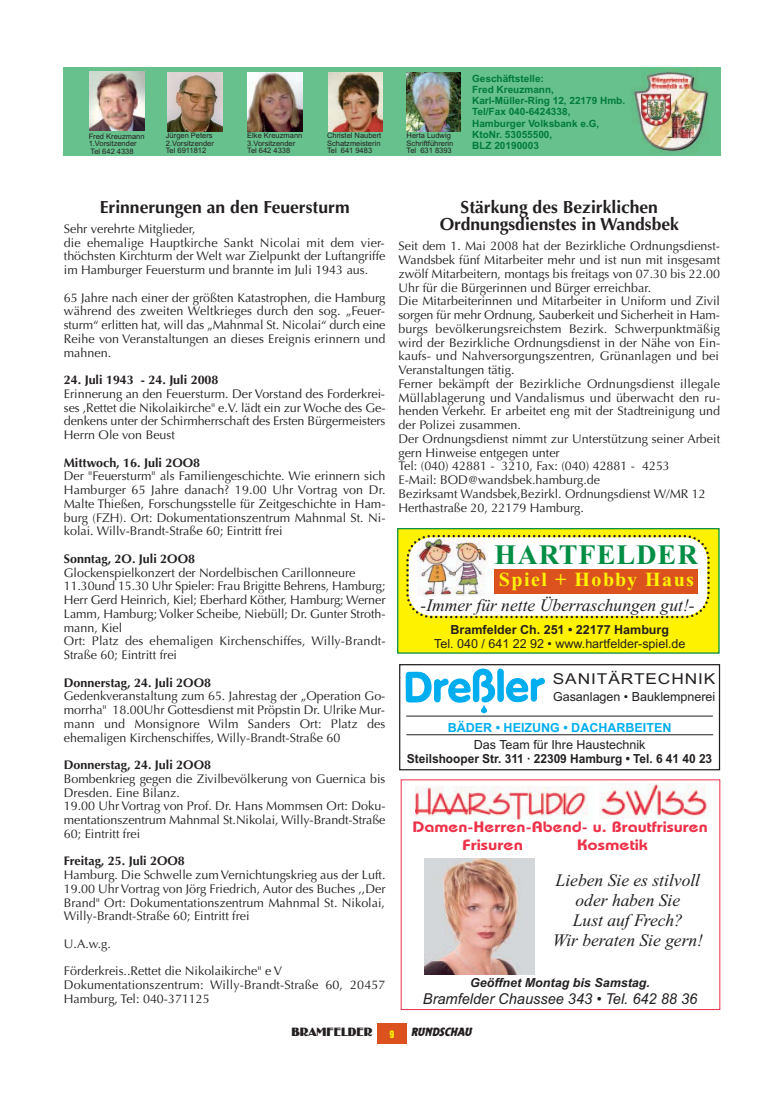
<style>
.page{position:relative;width:784px;height:1102px;background:#fff}
.page>*{position:absolute;margin:0;border:0;box-sizing:border-box;transform-origin:0 0}
.t1{font:700 28.12px "Times New Roman";letter-spacing:.035em;color:#008d44}
.t2{font:700 20px "Times New Roman";letter-spacing:.075em;color:#fff200}
.t3{font:italic 17.5px/20px "Times New Roman";color:#231f20;text-align:center}
.t4{font:700 17.5px/17.5px "Optima";color:#231f20;text-align:center}
.t5{font:600 15px "Bauhaus";color:#ee3048;scale:1.2 1}
.t6{font:italic 15px "Arial";color:#231f20}
.t7{font:600 15px "Bauhaus";color:#ee3048;scale:1.23 1}
.t8{font:15px "Arial";letter-spacing:.055em;color:#231f20;scale:1.15 1}
.t9{font:12.5px/13.8px "Optima";color:#231f20}
.t10{font:700 12.5px "Optima";color:#231f20}
.t11{font:12.5px "Arial";color:#231f20}
.t12{font:700 12.5px "Arial";color:#231f20;scale:.95 1}
.t13{font:700 12.5px "Arial";color:#231f20}
.t14{font:700 12.5px "Arial";color:#00aeef}
.t15{font:italic 700 12.5px "Arial";color:#231f20}
.t16{font:12.5px "Birmingham";color:#231f20}
.t17{font:italic 12.5px "Elmshorn";color:#231f20}
.t18{font:700 10.62px "Hegel Inserat";color:#fff200}
.t19{font:700 10px/11.2px "Arial";color:#007b3b}
.t20{font:7.5px/7.5px "Arial";color:#231f20}
</style>
<div class="page">
<img style="left:64px;top:67px;width:655px;height:88px">
<div style="left:377px;top:1023px;width:29px;height:20px;background:#db521f"></div>
<img style="left:89px;top:72px;width:55px;height:58px">
<img style="left:167px;top:73px;width:55px;height:58px">
<img style="left:247px;top:73px;width:55px;height:58px">
<img style="left:328px;top:73px;width:54px;height:58px">
<img style="left:406px;top:73px;width:54px;height:58px">
<img style="left:415px;top:787px;width:173px;height:34px">
<img style="left:424px;top:858px;width:110px;height:117px">
<img style="left:599px;top:784px;width:110px;height:35px">
<div style="left:399px;top:664px;width:320px;height:106px;border:1px solid #231f20"></div>
<img style="left:405px;top:669px;width:140px;height:44px">
<hr style="left:406px;top:716px;width:306px;height:1px;background:#231f20">
<hr style="left:406px;top:734px;width:306px;height:1px;background:#231f20">
<div style="left:398px;top:529px;width:320px;height:123px;background:#fff200"></div>
<div style="left:397px;top:528px;width:322px;height:126px;border:1px solid #008d44"></div>
<svg style="left:406px;top:535px;width:304px;height:84px"></svg>
<img style="left:417px;top:539px;width:70px;height:56px">
<div style="left:494px;top:569px;width:203px;height:25px;background:#db521f"></div>
<p class="t20" style="left:89px;top:133px;width:57px">Fred Kreuzmann<br>1.Vorsitzender<br>Tel 642 4338</p>
<p class="t20" style="left:166px;top:133px;width:49px">Jürgen Peters<br>2.Vorsitzender<br>Tel 6911812</p>
<p class="t20" style="left:247px;top:133px;width:57px">Elke Kreuzmann<br>3.Vorsitzender<br>Tel 642 4338</p>
<p class="t20" style="left:327px;top:133px;width:56px;text-align:justify">Christel Naubert Schatzmeisterin Tel 641 9483</p>
<p class="t20" style="left:406px;top:133px;width:48px">Herta Ludwig<br>Schriftführerin<br>Tel 631 8393</p>
<p class="t19" style="left:472px;top:73px;width:154px">Geschäftstelle:<br>Fred Kreuzmann,<br>Karl-Müller-Ring 12, 22179 Hmb.<br>Tel/Fax 040-6424338,<br>Hamburger Volksbank e.G,<br>KtoNr. 53055500,<br>BLZ 20190003</p>
<h3 class="t4" style="left:100px;top:200px;width:251px">Erinnerungen an den Feuersturm</h3>
<p class="t9" style="left:64px;top:223px;width:323px">Sehr verehrte Mitglieder,<br>die ehemalige Hauptkirche Sankt Nicolai mit dem vier&shy;thöchsten Kirchturm der Welt war Zielpunkt der Luftangriffe im Hamburger Feuersturm und brannte im Juli 1943 aus.</p>
<p class="t9" style="left:64px;top:292px;width:323px;text-align:justify">65 Jahre nach einer der größten Katastrophen, die Hamburg während des zweiten Weltkrieges durch den sog. „Feuer&shy;sturm“ erlitten hat, will das „Mahnmal St. Nicolai“ durch eine Reihe von Veranstaltungen an dieses Ereignis erinnern und mahnen.</p>
<p class="t10" style="left:64px;top:375px;width:156px">24. Juli 1943 - 24. Juli 2008</p>
<p class="t9" style="left:64px;top:388px;width:323px;text-align:justify">Erinnerung an den Feuersturm. Der Vorstand des Forderkrei&shy;ses ,Rettet die Nikolaikirche" e.V. lädt ein zur Woche des Ge&shy;denkens unter der Schirmherrschaft des Ersten Bürgermeisters Herrn Ole von Beust</p>
<p class="t10" style="left:64px;top:457px;width:138px">Mittwoch, 16. Juli 2OO8</p>
<p class="t9" style="left:64px;top:470px;width:323px;text-align:justify">Der "Feuersturm" als Familiengeschichte. Wie erinnern sich Hamburger 65 Jahre danach? 19.00 Uhr Vortrag von Dr.<br>Malte Thießen, Forschungsstelle für Zeitgeschichte in Ham&shy;burg (FZH). Ort: Dokumentationszentrum Mahnmal St. Ni&shy;kolai. Willv-Brandt-Straße 60; Eintritt frei</p>
<p class="t10" style="left:64px;top:553px;width:133px">Sonntag, 2O. Juli 2OO8</p>
<p class="t9" style="left:64px;top:567px;width:323px">Glockenspielkonzert der Nordelbischen Carillonneure 11.30und 15.30 Uhr Spieler: Frau Brigitte Behrens, Hamburg; Herr Gerd Heinrich, Kiel; Eberhard Köther, Hamburg; Werner Lamm, Hamburg; Volker Scheibe, Niebüll; Dr. Gunter Stroth&shy;mann, Kiel<br>Ort: Platz des ehemaligen Kirchenschiffes, Willy-Brandt-Straße 60; Eintritt frei</p>
<p class="t10" style="left:64px;top:677px;width:149px">Donnerstag, 24. Juli 2OO8</p>
<p class="t9" style="left:64px;top:690px;width:323px;text-align:justify">Gedenkveranstaltung zum 65. Jahrestag der „Operation Go&shy;morrha" 18.00Uhr Gottesdienst mit Pröpstin Dr. Ulrike Mur&shy;mann und Monsignore Wilm Sanders Ort: Platz des ehemaligen Kirchenschiffes, Willy-Brandt-Straße 60</p>
<p class="t10" style="left:64px;top:760px;width:149px">Donnerstag, 24. Juli 2OO8</p>
<p class="t9" style="left:64px;top:773px;width:323px">Bombenkrieg gegen die Zivilbevölkerung von Guernica bis Dresden. Eine Bilanz.<br>19.00 Uhr Vortrag von Prof. Dr. Hans Mommsen Ort: Doku&shy;mentationszentrum Mahnmal St.Nikolai, Willy-Brandt-Straße 60; Eintritt frei</p>
<p class="t10" style="left:64px;top:856px;width:122px">Freitag, 25. Juli 2OO8</p>
<p class="t9" style="left:64px;top:869px;width:323px;text-align:justify">Hamburg. Die Schwelle zum Vernichtungskrieg aus der Luft.<br>19.00 Uhr Vortrag von Jörg Friedrich, Autor des Buches ,,Der Brand" Ort: Dokumentationszentrum Mahnmal St. Nikolai, Willy-Brandt-Straße 60; Eintritt frei</p>
<p class="t9" style="left:64px;top:938px;width:49px">U.A.w.g.</p>
<p class="t9" style="left:64px;top:965px;width:323px">Förderkreis..Rettet die Nikolaikirche" e V<br>Dokumentationszentrum: Willy-Brandt-Straße 60, 20457<br>Hamburg, Tel: 040-371125</p>
<h3 class="t4" style="left:439px;top:200px;width:240px">Stärkung des Bezirklichen<br>Ordnungsdienstes in Wandsbek</h3>
<p class="t9" style="left:398px;top:240px;width:323px">Seit dem 1. Mai 2008 hat der Bezirkliche Ordnungsdienst-Wandsbek fünf Mitarbeiter mehr und ist nun mit insgesamt zwölf Mitarbeitern, montags bis freitags von 07.30 bis 22.00<br>Uhr für die Bürgerinnen und Bürger erreichbar.<br>Die Mitarbeiterinnen und Mitarbeiter in Uniform und Zivil sorgen für mehr Ordnung, Sauberkeit und Sicherheit in Ham&shy;burgs bevölkerungsreichstem Bezirk. Schwerpunktmäßig wird der Bezirkliche Ordnungsdienst in der Nähe von Ein&shy;kaufs- und Nahversorgungszentren, Grünanlagen und bei Veranstaltungen tätig.<br>Ferner bekämpft der Bezirkliche Ordnungsdienst illegale Müllablagerung und Vandalismus und überwacht den ru&shy;henden Verkehr. Er arbeitet eng mit der Stadtreinigung und der Polizei zusammen.<br>Der Ordnungsdienst nimmt zur Unterstützung seiner Arbeit gern Hinweise entgegen unter<br>Tel: (040) 42881 - 3210, Fax: (040) 42881 - 4253<br>E-Mail: BOD@wandsbek.hamburg.de<br>Bezirksamt Wandsbek,Bezirkl. Ordnungsdienst W/MR 12<br>Herthastraße 20, 22179 Hamburg.</p>
<h1 class="t1" style="left:494px;top:545px;width:204px">HARTFELDER</h1>
<h2 class="t2" style="left:498px;top:573px;width:197px">Spiel + Hobby Haus</h2>
<h3 class="t3" style="left:420px;top:597px;width:275px">-Immer für nette Überraschungen gut!-</h3>
<p class="t13" style="left:450px;top:625px;width:220px">Bramfelder Ch. 251 • 22177 Hamburg</p>
<p class="t11" style="left:434px;top:639px;width:253px">Tel. 040 / 641 22 92 • www.hartfelder-spiel.de</p>
<p class="t8" style="left:552px;top:673px;width:143px">SANITÄRTECHNIK</p>
<p class="t11" style="left:552px;top:692px;width:164px">Gasanlagen • Bauklempnerei</p>
<p class="t14" style="left:447px;top:723px;width:225px">BÄDER • HEIZUNG • DACHARBEITEN</p>
<p class="t11" style="left:473px;top:740px;width:173px">Das Team für Ihre Haustechnik</p>
<p class="t12" style="left:406px;top:754px;width:322px">Steilshooper Str. 311 · 22309 Hamburg • Tel. 6 41 40 23</p>
<p class="t5" style="left:412px;top:822px;width:247px">Damen-Herren-Abend- u. Brautfrisuren</p>
<p class="t7" style="left:462px;top:839px;width:51px">Frisuren</p>
<p class="t7" style="left:577px;top:839px;width:59px">Kosmetik</p>
<h3 class="t3" style="left:552px;top:872px;width:152px">Lieben Sie es stilvoll oder haben Sie<br>Lust auf Frech?<br>Wir beraten Sie gern!</h3>
<p class="t15" style="left:470px;top:978px;width:181px">Geöffnet Montag bis Samstag.</p>
<p class="t6" style="left:422px;top:993px;width:275px">Bramfelder Chaussee 343 • Tel. 642 88 36</p>
<p class="t16" style="left:291px;top:1027px;width:82px">BRAMFELDER</p>
<p class="t18" style="left:389px;top:1028px;width:6px">9</p>
<p class="t17" style="left:410px;top:1024px;width:64px">RUNDSCHAU</p>
</div>
